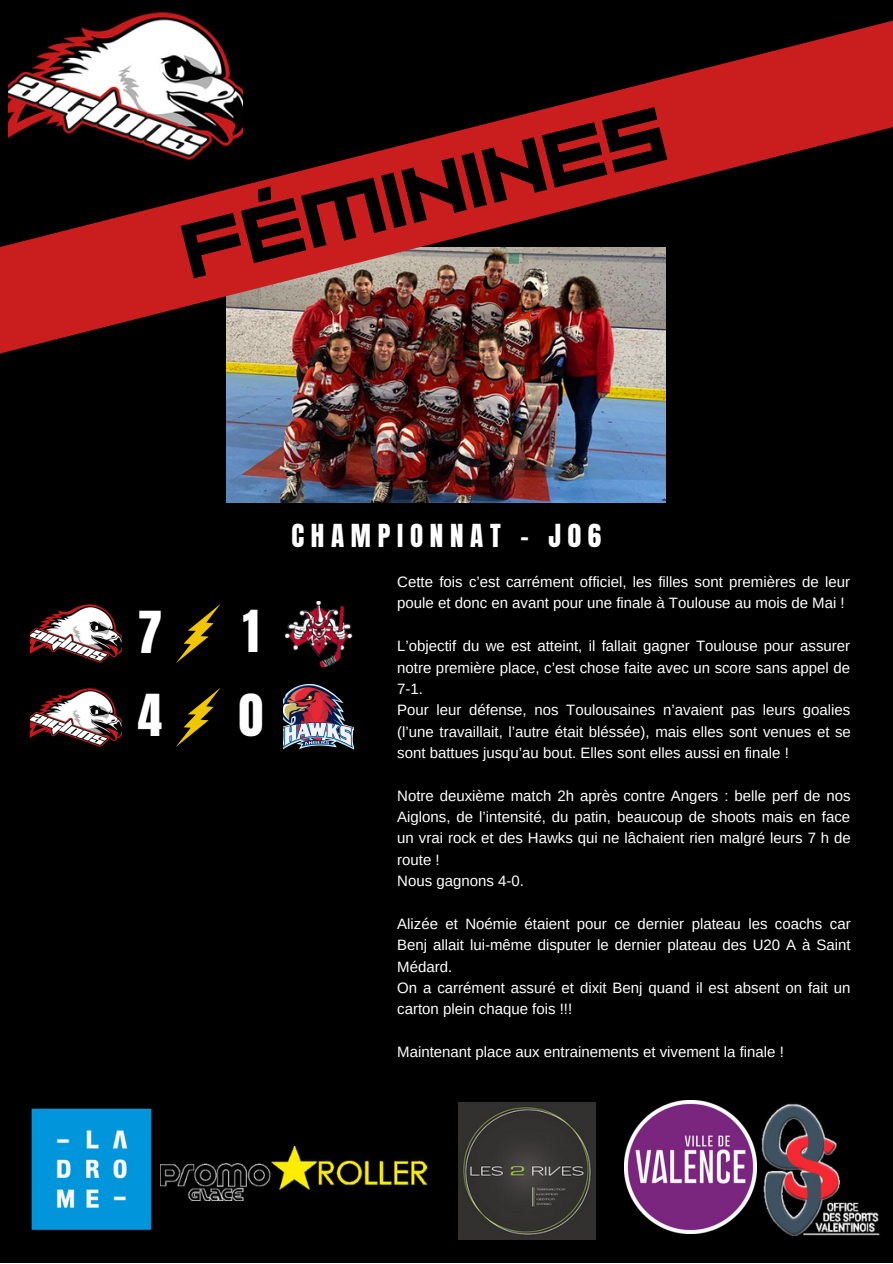
<style>
.page{position:relative;width:893px;height:1264px;background:#fff}
.page>*{position:absolute;margin:0;border:0;box-sizing:border-box;transform-origin:0 0}
.t1{font:82.5px "Adriana";color:#000}
.t2{font:49.2px "Anton";color:#fff}
.t3{font:27px "Anton";letter-spacing:.25em;color:#fff}
.t4{font:15px/21.3px "Arimo";color:#fff}
</style>
<div class="page">
<div style="left:0;top:0;width:892px;height:1262px;background:#000"></div>
<img style="left:227px;top:384px;width:438px;height:118px">
<svg style="left:0;top:21px;width:892px;height:363px"></svg>
<img style="left:31px;top:1108px;width:121px;height:123px">
<img style="left:624px;top:1100px;width:132px;height:132px">
<img style="left:761px;top:1103px;width:119px;height:132px">
<img style="left:458px;top:1102px;width:137px;height:137px">
<img style="left:161px;top:1146px;width:266px;height:54px">
<img style="left:30px;top:604px;width:91px;height:59px">
<svg style="left:176px;top:604px;width:45px;height:59px"></svg>
<img style="left:284px;top:601px;width:69px;height:65px">
<img style="left:30px;top:688px;width:91px;height:59px">
<svg style="left:176px;top:687px;width:45px;height:60px"></svg>
<img style="left:283px;top:685px;width:70px;height:65px">
<img style="left:9px;top:11px;width:234px;height:151px">
<h1 class="t1" style="left:170px;top:201px;width:497px;rotate:-14deg">FÉMININES</h1>
<h2 class="t2" style="left:138px;top:596px;width:26px">7</h2>
<h2 class="t2" style="left:243px;top:596px;width:18px">1</h2>
<h2 class="t2" style="left:138px;top:680px;width:26px">4</h2>
<h2 class="t2" style="left:239px;top:679px;width:26px">0</h2>
<h3 class="t3" style="left:291px;top:516px;width:311px">CHAMPIONNAT - J06</h3>
<p class="t4" style="left:397px;top:571px;width:454px">Cette fois c’est carrément officiel, les filles sont premières de leur poule et donc en avant pour une finale à Toulouse au mois de Mai !</p>
<p class="t4" style="left:397px;top:635px;width:455px">L’objectif du we est atteint, il fallait gagner Toulouse pour assurer notre première place, c’est chose faite avec un score sans appel de 7-1.<br>Pour leur défense, nos Toulousaines n’avaient pas leurs goalies (l’une travaillait, l’autre était bléssée), mais elles sont venues et se sont battues jusqu’au bout. Elles sont elles aussi en finale !</p>
<p class="t4" style="left:397px;top:784px;width:455px">Notre deuxième match 2h après contre Angers : belle perf de nos Aiglons, de l’intensité, du patin, beaucoup de shoots mais en face un vrai rock et des Hawks qui ne lâchaient rien malgré leurs 7 h de route !<br>Nous gagnons 4-0.</p>
<p class="t4" style="left:397px;top:913px;width:455px">Alizée et Noémie étaient pour ce dernier plateau les coachs car Benj allait lui-même disputer le dernier plateau des U20 A à Saint Médard.<br>On a carrément assuré et dixit Benj quand il est absent on fait un carton plein chaque fois !!!</p>
<p class="t4" style="left:397px;top:1041px;width:388px">Maintenant place aux entrainements et vivement la finale !</p>
</div>
